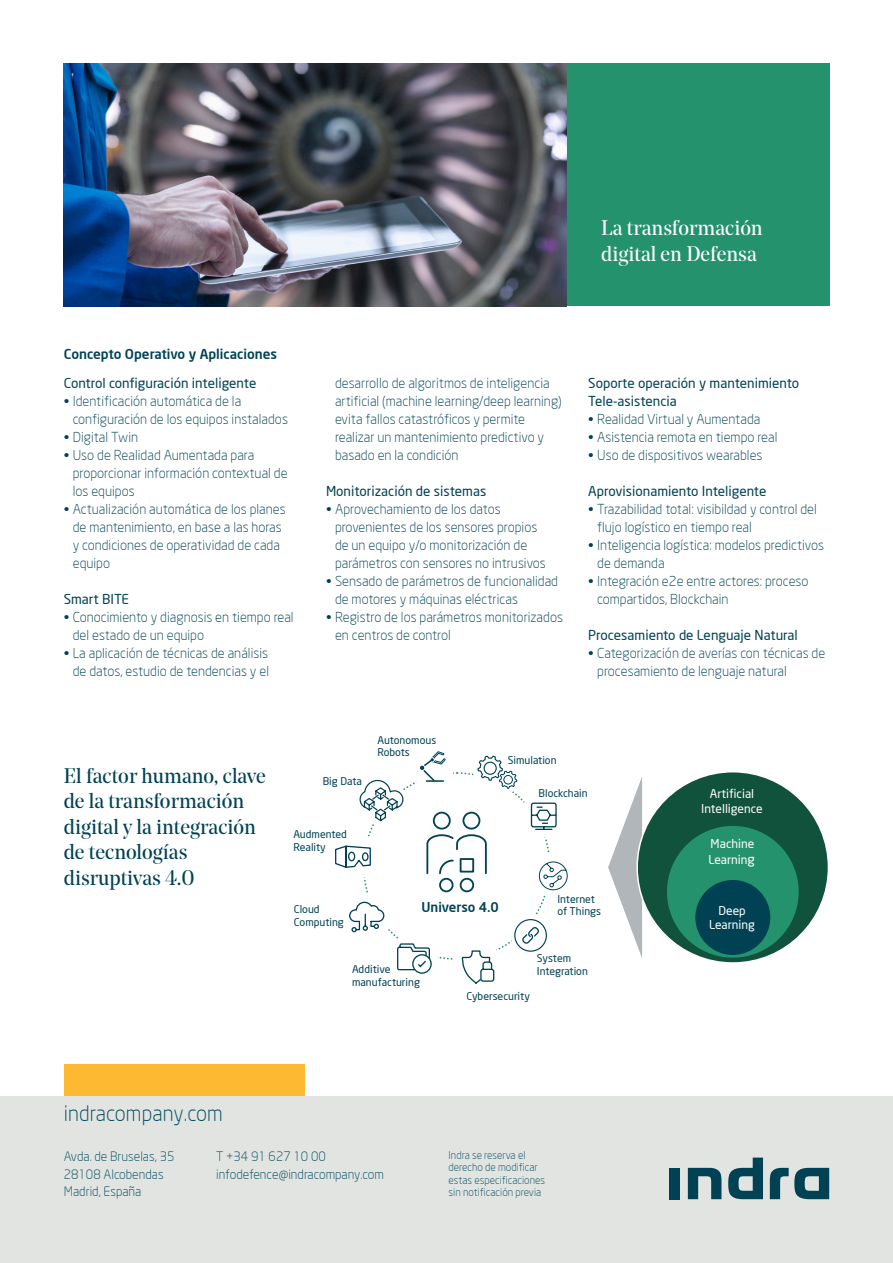
<style>
.page{position:relative;width:893px;height:1263px;background:#fff}
.page>*{position:absolute;margin:0;border:0;box-sizing:border-box;transform-origin:0 0}
.t1{font:21px/25.5px "Noe Display";color:#004254}
.t2{font:21px/25.5px "Noe Display";color:#fff}
.t3{font:300 21px "Neo Sans";letter-spacing:.005em;color:#004a5d}
.t4{font:300 13.5px/18px "Neo Sans";color:#004254}
.t5{font:13.5px/18px "Neo Sans";color:#004254}
.TEXTO_INTERIOR{font:500 13.5px "Neo Sans";color:#004254}
.t6{font:500 13.2px "Neo Sans";color:#004254}
.t7{font:300 12.75px "Neo Sans";color:#004a5d}
.t8{font:12px/14.4px "Neo Sans";color:#fff;text-align:center}
.t9{font:10.5px/12.6px "Neo Sans";color:#004254}
.t10{font:300 10.5px "Neo Sans";color:#004a5d}
.s1{font-size:13.05px}
</style>
<div class="page">
<div style="left:567px;top:64px;width:262px;height:242px;background:#25926e"></div>
<div style="left:64px;top:1064px;width:241px;height:32px;background:#fdb931"></div>
<div style="left:0;top:1096px;width:893px;height:167px;background:#e2e4e2"></div>
<div style="left:670px;top:1168px;width:10px;height:31px;background:#004254"></div>
<svg style="left:688px;top:1168px;width:33px;height:31px"></svg>
<svg style="left:728px;top:1157px;width:35px;height:42px"></svg>
<svg style="left:770px;top:1168px;width:59px;height:31px"></svg>
<img style="left:64px;top:64px;width:503px;height:242px">
<svg style="left:608px;top:777px;width:34px;height:181px"></svg>
<div style="left:637px;top:772px;width:191px;height:191px;background:#11523d;border-radius:50%"></div>
<div style="left:667px;top:826px;width:132px;height:132px;background:#25926e;border-radius:50%"></div>
<div style="left:695px;top:880px;width:75px;height:75px;background:#004254;border-radius:50%"></div>
<svg style="left:335px;top:751px;width:233px;height:233px"></svg>
<p class="TEXTO_INTERIOR" style="left:64px;top:346px;width:215px">Concepto Operativo y Aplicaciones</p>
<p class="t5" style="left:64px;top:373px;width:194px">Control configuración inteligente</p>
<p class="t4" style="left:73px;top:392px;width:217px;text-indent:-9px">• Identificación automática de la configuración de los equipos instalados</p>
<p class="t4" style="left:64px;top:428px;width:76px">• Digital Twin</p>
<p class="t4" style="left:73px;top:446px;width:216px;text-indent:-9px">• Uso de Realidad Aumentada para proporcionar información contextual de los equipos</p>
<p class="t4" style="left:73px;top:500px;width:214px;text-indent:-9px">• Actualización automática de los planes de mantenimiento, en base a las horas y condiciones de operatividad de cada equipo</p>
<p class="t5" style="left:64px;top:589px;width:67px">Smart BITE</p>
<p class="t4" style="left:73px;top:608px;width:222px;text-indent:-9px">• Conocimiento y diagnosis en tiempo real del estado de un equipo</p>
<p class="t4" style="left:64px;top:644px;width:207px;text-align:right">• La aplicación de técnicas de análisis de datos, estudio de tendencias y el</p>
<p class="t2" style="left:601px;top:215px;width:163px">La transformación digital en Defensa</p>
<p class="t4" style="left:335px;top:373px;width:228px">desarrollo de algoritmos de inteligencia artificial (machine learning/deep learning) evita fallos catastróficos y permite realizar un mantenimiento predictivo y basado en la condición</p>
<p class="t5" style="left:326px;top:481px;width:162px">Monitorización de sistemas</p>
<p class="t4" style="left:335px;top:499px;width:212px;text-indent:-9px">• Aprovechamiento de los datos provenientes de los sensores propios de un equipo y/o monitorización de parámetros con sensores no intrusivos</p>
<p class="t4" style="left:335px;top:571px;width:225px;text-indent:-9px">• Sensado de parámetros de funcionalidad de motores y máquinas eléctricas</p>
<p class="t4" style="left:335px;top:607px;width:229px;text-indent:-9px">• Registro de los parámetros monitorizados en centros de control</p>
<p class="t5" style="left:588px;top:373px;width:212px">Soporte operación y mantenimiento<br>Tele-asistencia</p>
<p class="t4" style="left:588px;top:410px;width:174px">• Realidad Virtual y Aumentada</p>
<p class="t4" style="left:588px;top:428px;width:191px">• Asistencia remota en tiempo real</p>
<p class="t4" style="left:588px;top:446px;width:176px">• Uso de dispositivos wearables</p>
<p class="t5" style="left:588px;top:481px;width:180px">Aprovisionamiento Inteligente</p>
<p class="t4" style="left:597px;top:500px;width:221px;text-indent:-9px">• Trazabilidad total: visibildad y control del flujo logístico en tiempo real</p>
<p class="t4" style="left:597px;top:536px;width:228px;text-indent:-9px">• Inteligencia logística: modelos predictivos de demanda</p>
<p class="t4" style="left:597px;top:572px;width:213px;text-indent:-9px">• Integración e2e entre actores: proceso compartidos, Blockchain</p>
<p class="t5" style="left:588px;top:625px;width:211px">Procesamiento de Lenguaje Natural</p>
<p class="t4" style="left:597px;top:644px;width:230px;text-indent:-9px">• Categorización de averías con técnicas de procesamiento de lenguaje natural</p>
<p class="t1" style="left:64px;top:763px;width:204px">El factor humano, clave de la transformación digital y la integración de tecnologías disruptivas 4.0</p>
<p class="t9" style="left:323px;top:775px;width:41px">Big Data</p>
<p class="t9" style="left:377px;top:733px;width:60px">Autonomous<br>Robots</p>
<p class="t9" style="left:293px;top:828px;width:55px">Audmented<br>Reality</p>
<p class="t9" style="left:508px;top:754px;width:50px">Simulation</p>
<p class="t9" style="left:539px;top:787px;width:51px">Blockchain</p>
<p class="t9" style="left:294px;top:903px;width:51px">Cloud<br>Computing</p>
<p class="t6" style="left:421px;top:899px;width:79px">Universo 4.0</p>
<p class="t9" style="left:557px;top:892px;width:45px">Internet of Things</p>
<p class="t9" style="left:537px;top:952px;width:36px">System</p>
<p class="t9" style="left:352px;top:963px;width:40px">Additive</p>
<p class="t9" style="left:537px;top:965px;width:53px">Integration</p>
<p class="t9" style="left:352px;top:975px;width:69px">manufacturing</p>
<p class="t9" style="left:466px;top:990px;width:65px">Cybersecurity</p>
<p class="t3" style="left:64px;top:1101px;width:160px">indracompany.com</p>
<p class="t7" style="left:64px;top:1149px;width:112px">Avda. de Bruselas, 35</p>
<p class="t7" style="left:64px;top:1166px;width:101px">28108 Alcobendas</p>
<p class="t7" style="left:64px;top:1184px;width:79px">Madrid, España</p>
<p class="t7" style="left:216px;top:1149px;width:111px">T +34 91 627 10 00</p>
<p class="t7" style="left:216px;top:1166px;width:169px">infodefence@indracompany.com</p>
<p class="t10" style="left:449px;top:1149px;width:78px">Indra se reserva el</p>
<p class="t10" style="left:449px;top:1161px;width:91px">derecho de modificar</p>
<p class="t10" style="left:449px;top:1173px;width:98px">estas especificaciones</p>
<p class="t10" style="left:449px;top:1185px;width:94px">sin notificación previa</p>
<p class="t8" style="left:701px;top:787px;width:63px">Artificial<br>Intelligence</p>
<p class="t8" style="left:708px;top:835px;width:48px;line-height:15.8px;text-align:left">Machine<br>Learnin<span class="s1">g</span></p>
<p class="t8" style="left:709px;top:903px;width:47px">Deep<br>Learning</p>
</div>
